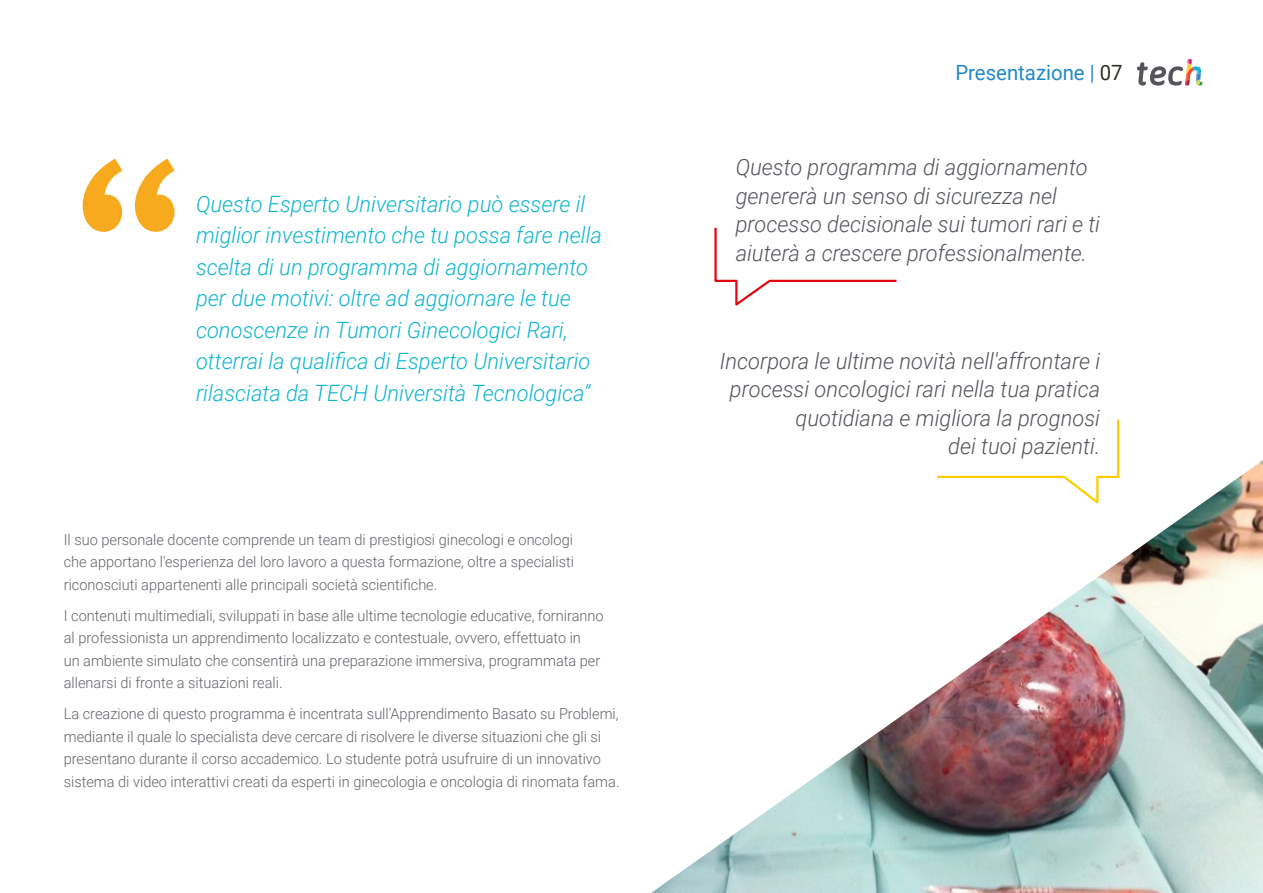
<style>
.page{position:relative;width:1263px;height:893px;background:#fff}
.page>*{position:absolute;margin:0;border:0;box-sizing:border-box;transform-origin:0 0}
.t1{font:italic 300 22.5px/31.5px "Roboto";color:#0fb6cf}
.t2{font:italic 300 22.5px/28.5px "Roboto";color:#52555b;text-align:right}
.t3{font:21px "Roboto";color:#2488c9}
.t4{font:300 15px/22.5px "Roboto";color:#61646a}
.s1{color:#312e20}
</style>
<div class="page">
<svg style="left:83px;top:159px;width:92px;height:73px"></svg>
<svg style="left:1117px;top:419px;width:3px;height:41px"></svg>
<img style="left:651px;top:460px;width:612px;height:433px">
<svg style="left:714px;top:227px;width:183px;height:79px"></svg>
<svg style="left:1137px;top:59px;width:65px;height:27px"></svg>
<p class="t1" style="left:196px;top:187px;width:407px">Questo Esperto Universitario può essere il miglior investimento che tu possa fare nella scelta di un programma di aggiornamento per due motivi: oltre ad aggiornare le tue conoscenze in Tumori Ginecologici Rari, otterrai la qualifica di Esperto Universitario rilasciata da TECH Università Tecnologica”</p>
<p class="t4" style="left:64px;top:527px;width:512px;text-align:justify">Il suo personale docente comprende un team di prestigiosi ginecologi e oncologi che apportano l'esperienza del loro lavoro a questa formazione, oltre a specialisti riconosciuti appartenenti alle principali società scientifiche.</p>
<p class="t4" style="left:64px;top:603px;width:541px">I contenuti multimediali, sviluppati in base alle ultime tecnologie educative, forniranno al professionista un apprendimento localizzato e contestuale, ovvero, effettuato in<br>un ambiente simulato che consentirà una preparazione immersiva, programmata per allenarsi di fronte a situazioni reali.</p>
<p class="t4" style="left:64px;top:702px;width:557px">La creazione di questo programma è incentrata sull’Apprendimento Basato su Problemi, mediante il quale lo specialista deve cercare di risolvere le diverse situazioni che gli si presentano durante il corso accademico. Lo studente potrà usufruire di un innovativo sistema di video interattivi creati da esperti in ginecologia e oncologia di rinomata fama.</p>
<h2 class="t3" style="left:955px;top:57px;width:169px">Presentazione | <span class="s1">07</span></h2>
<h1 class="t2" style="left:736px;top:152px;width:366px;text-align:left">Questo programma di aggiornamento genererà un senso di sicurezza nel processo decisionale sui tumori rari e ti aiuterà a crescere professionalmente.</h1>
<h1 class="t2" style="left:720px;top:346px;width:382px">Incorpora le ultime novità nell'affrontare i processi oncologici rari nella tua pratica quotidiana e migliora la prognosi<br>dei tuoi pazienti.</h1>
</div>
